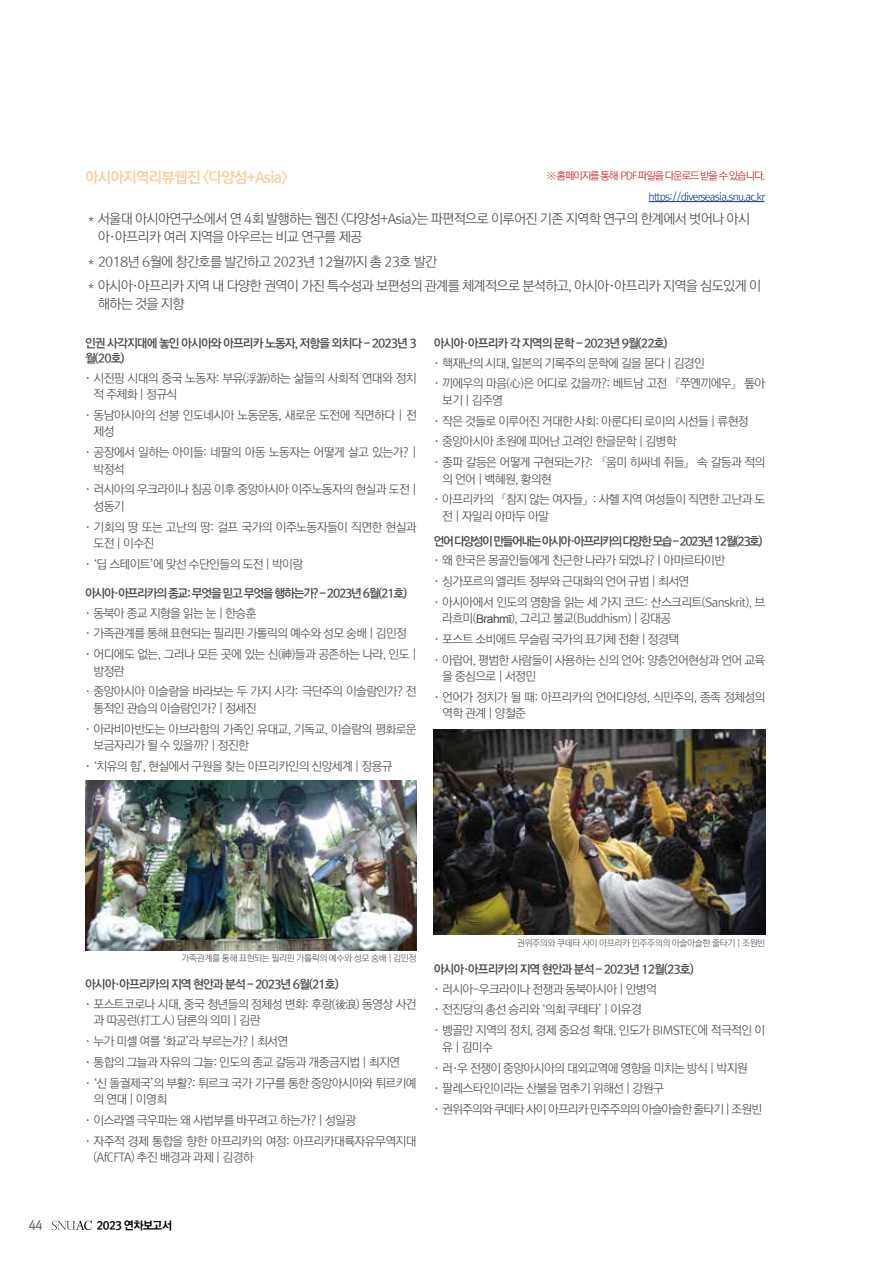
<style>
.page{position:relative;width:893px;height:1263px;background:#fff}
.page>*{position:absolute;margin:0;border:0;box-sizing:border-box;transform-origin:0 0}
.t1{font:15px "Rix Go B";letter-spacing:-.05em;color:#facd9c}
.t2{font:13.5px/18px "Rix Go L";letter-spacing:-.05em;color:#4c4948}
.t3{font:12px/20.7px "Rix Go L";letter-spacing:-.05em;color:#4c4948}
.t4{font:12px/15px "Rix Go B";letter-spacing:-.075em;color:#4c4948}
.t5{font:12px "Rix Go B";letter-spacing:-.12em;color:#4c4948}
.t6{font:12px "Rix Go B";letter-spacing:-.1em;color:#4c4948}
.t7{font:12px "Rix Go M";color:#4c4948}
.t8{font:11.25px "Rix Go EB";letter-spacing:-.05em;color:#000}
.t9{font:10.5px "Rix Go L";letter-spacing:-.075em;color:#0c3388}
.t10{font:10.5px "Rix Go L";letter-spacing:-.1em;color:#d0121b}
.t11{font:9px "Rix Go L";letter-spacing:-.05em;color:#595757}
.s1{font-family:"Arial"}
</style>
<div class="page">
<svg style="left:52px;top:1221px;width:40px;height:9px"></svg>
<hr style="left:649px;top:201px;width:116px;height:1px;background:#0c3388">
<img style="left:85px;top:780px;width:332px;height:170px">
<img style="left:434px;top:729px;width:331px;height:205px">
<p class="t1" style="left:85px;top:169px;width:204px">아시아지역리뷰웹진 &lt;다양성+Asia&gt;</p>
<p class="t10" style="left:546px;top:170px;width:220px">※ 홈페이지를 통해 PDF 파일을 다운로드 받을 수 있습니다.</p>
<p class="t9" style="left:649px;top:191px;width:118px">https://diverseasia.snu.ac.kr</p>
<p class="t2" style="left:98px;top:210px;width:654px;text-indent:-13px">＊서울대 아시아연구소에서 연 4회 발행하는 웹진 &lt;다양성+Asia&gt;는 파편적으로 이루어진 기존 지역학 연구의 한계에서 벗어나 아시 아·아프리카 여러 지역을 아우르는 비교 연구를 제공</p>
<p class="t2" style="left:85px;top:250px;width:678px;line-height:24.5px">＊2018년 6월에 창간호를 발간하고 2023년 12월까지 총 23호 발간<br>＊아시아·아프리카 지역 내 다양한 권역이 가진 특수성과 보편성의 관계를 체계적으로 분석하고, 아시아·아프리카 지역을 심도있게 이</p>
<p class="t2" style="left:98px;top:295px;width:88px">해하는 것을 지향</p>
<p class="t4" style="left:85px;top:336px;width:333px">인권 사각지대에 놓인 아시아와 아프리카 노동자, 저항을 외치다 - 2023년 3 월(20호)</p>
<p class="t3" style="left:94px;top:370px;width:325px;line-height:16.5px;text-indent:-9px">· 시진핑 시대의 중국 노동자: 부유(浮游)하는 삶들의 사회적 연대와 정치 적 주체화 | 정규식</p>
<p class="t3" style="left:94px;top:407px;width:325px;line-height:16.5px;text-indent:-9px">· 동남아시아의 선봉 인도네시아 노동운동, 새로운 도전에 직면하다 | 전 제성</p>
<p class="t3" style="left:94px;top:444px;width:325px;line-height:16.5px;text-indent:-9px">· 공장에서 일하는 아이들: 네팔의 아동 노동자는 어떻게 살고 있는가? | 박정석</p>
<p class="t3" style="left:94px;top:482px;width:325px;line-height:16.5px;text-indent:-9px">· 러시아의 우크라이나 침공 이후 중앙아시아 이주노동자의 현실과 도전 | 성동기</p>
<p class="t3" style="left:94px;top:519px;width:325px;line-height:16.5px;text-indent:-9px">· 기회의 땅 또는 고난의 땅: 걸프 국가의 이주노동자들이 직면한 현실과 도전 | 이수진</p>
<p class="t3" style="left:85px;top:554px;width:220px">· ‘딥 스테이트’에 맞선 수단인들의 도전 | 박이랑</p>
<p class="t6" style="left:85px;top:587px;width:323px">아시아·아프리카의 종교: 무엇을 믿고 무엇을 행하는가? - 2023년 6월(21호)</p>
<p class="t3" style="left:85px;top:603px;width:333px">· 동북아 종교 지형을 읽는 눈 | 한승훈<br>· 가족관계를 통해 표현되는 필리핀 가톨릭의 예수와 성모 숭배 | 김민정<br>· 어디에도 없는, 그러나 모든 곳에 있는 신(神)들과 공존하는 나라, 인도 |</p>
<p class="t3" style="left:85px;top:661px;width:333px;text-indent:9px">방정란<br>· 중앙아시아 이슬람을 바라보는 두 가지 시각: 극단주의 이슬람인가? 전</p>
<p class="t3" style="left:85px;top:698px;width:333px;text-indent:9px">통적인 관습의 이슬람인가? | 정세진<br>· 아라비아반도는 아브라함의 가족인 유대교, 기독교, 이슬람의 평화로운</p>
<p class="t3" style="left:85px;top:735px;width:309px;text-indent:9px">보금자리가 될 수 있을까? | 정진한<br>· ‘치유의 힘’, 현실에서 구원을 찾는 아프리카인의 신앙세계 | 장용규</p>
<p class="t4" style="left:434px;top:336px;width:235px">아시아·아프리카 각 지역의 문학 - 2023년 9월(22호)</p>
<p class="t3" style="left:434px;top:353px;width:333px">· 핵재난의 시대, 일본의 기록주의 문학에 길을 묻다 | 김경인<br>· 끼에우의 마음(心)은 어디로 갔을까?: 베트남 고전 『쭈옌끼에우』 톺아</p>
<p class="t3" style="left:434px;top:390px;width:333px;text-indent:9px">보기 | 김주영<br>· 작은 것들로 이루어진 거대한 사회: 아룬다티 로이의 시선들 | 류현정<br>· 중앙아시아 초원에 피어난 고려인 한글문학 | 김병학<br>· 종파 갈등은 어떻게 구현되는가?: 『움미 히싸네 쥐들』 속 갈등과 적의</p>
<p class="t3" style="left:434px;top:469px;width:333px;text-indent:9px">의 언어 | 백혜원, 황의현<br>· 아프리카의 『참지 않는 여자들』: 사헬 지역 여성들이 직면한 고난과 도</p>
<p class="t3" style="left:442px;top:506px;width:108px">전 | 자일리 아마두 아말</p>
<p class="t5" style="left:434px;top:535px;width:330px">언어 다양성이 만들어내는 아시아·아프리카의 다양한 모습 - 2023년 12월(23호)</p>
<p class="t3" style="left:434px;top:550px;width:333px">· 왜 한국은 몽골인들에게 친근한 나라가 되었나? | 아마르타이반<br>· 싱가포르의 엘리트 정부와 근대화의 언어 규범 | 최서연<br>· 아시아에서 인도의 영향을 읽는 세 가지 코드: 산스크리트(Sanskrit), 브</p>
<p class="t3" style="left:434px;top:608px;width:333px;text-indent:9px">라흐미(<span class="s1">Brahmī</span>), 그리고 불교(Buddhism) | 강대공<br>· 포스트 소비에트 무슬림 국가의 표기체 전환 | 정경택<br>· 아랍어, 평범한 사람들이 사용하는 신의 언어: 양층언어현상과 언어 교육</p>
<p class="t3" style="left:434px;top:666px;width:333px;text-indent:9px">을 중심으로 | 서정민<br>· 언어가 정치가 될 때: 아프리카의 언어다양성, 식민주의, 종족 정체성의</p>
<p class="t3" style="left:442px;top:703px;width:85px">역학 관계 | 양철준</p>
<p class="t11" style="left:182px;top:953px;width:237px">가족관계를 통해 표현되는 필리핀 가톨릭의 예수와 성모 숭배 | 김민정</p>
<p class="t4" style="left:85px;top:977px;width:255px">아시아·아프리카의 지역 현안과 분석 - 2023년 6월(21호)</p>
<p class="t3" style="left:94px;top:996px;width:325px;line-height:16.5px;text-indent:-9px">· 포스트코로나 시대, 중국 청년들의 정체성 변화: 후랑(後浪) 동영상 사건 과 따공런(打工人) 담론의 의미 | 김란</p>
<p class="t3" style="left:85px;top:1031px;width:333px">· 누가 미셸 여를 ‘화교’라 부르는가? | 최서연<br>· 통합의 그늘과 자유의 그늘: 인도의 종교 갈등과 개종금지법 | 최지연<br>· ‘신 돌궐제국’의 부활?: 튀르크 국가 기구를 통한 중앙아시아와 튀르키예</p>
<p class="t3" style="left:85px;top:1089px;width:333px;text-indent:9px">의 연대 | 이영희<br>· 이스라엘 극우파는 왜 사법부를 바꾸려고 하는가? | 성일광<br>· 자주적 경제 통합을 향한 아프리카의 여정: 아프리카대륙자유무역지대</p>
<p class="t3" style="left:94px;top:1147px;width:162px">(AfCFTA) 추진 배경과 과제 | 김경하</p>
<p class="t11" style="left:517px;top:938px;width:250px">권위주의와 쿠데타 사이 아프리카 민주주의의 아슬아슬한 줄타기 | 조원빈</p>
<p class="t4" style="left:434px;top:962px;width:261px">아시아·아프리카의 지역 현안과 분석 - 2023년 12월(23호)</p>
<p class="t3" style="left:434px;top:979px;width:333px">· 러시아-우크라이나 전쟁과 동북아시아 | 안병억<br>· 전진당의 총선 승리와 ‘의회 쿠테타’ | 이유경<br>· 벵골만 지역의 정치, 경제 중요성 확대, 인도가 BIMSTEC에 적극적인 이</p>
<p class="t3" style="left:434px;top:1037px;width:330px;text-indent:9px">유 | 김미수<br>· 러·우 전쟁이 중앙아시아의 대외교역에 영향을 미치는 방식 | 박지원<br>· 팔레스타인이라는 산불을 멈추기 위해선 | 강원구<br>· 권위주의와 쿠데타 사이 아프리카 민주주의의 아슬아슬한 줄타기 | 조원빈</p>
<p class="t7" style="left:29px;top:1219px;width:15px">44</p>
<p class="t8" style="left:97px;top:1219px;width:77px">2023 연차보고서</p>
</div>
